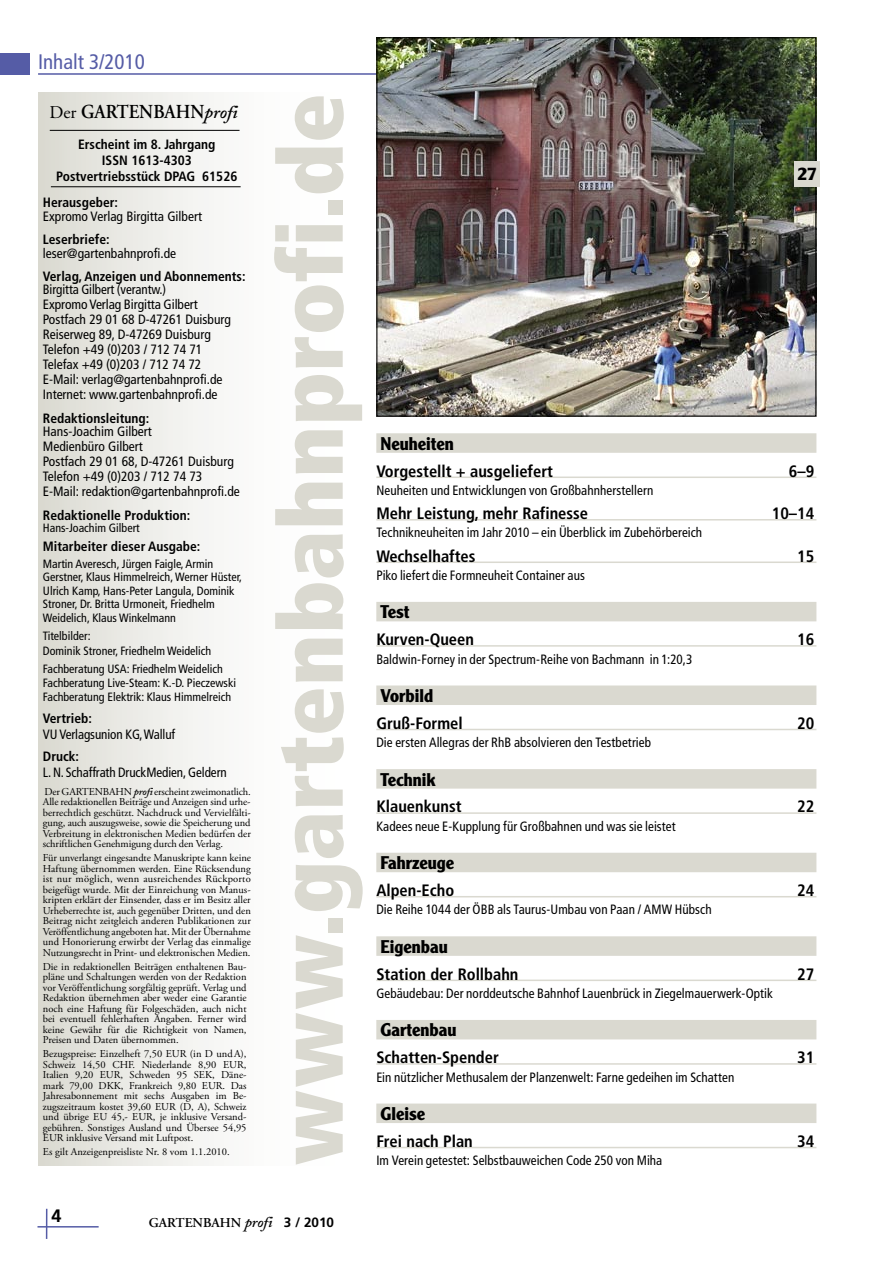
<style>
.page{position:relative;width:893px;height:1263px;background:#fff}
.page>*{position:absolute;margin:0;border:0;box-sizing:border-box;transform-origin:0 0}
.t1{font:900 condensed 90px "Frutiger LT";letter-spacing:.005em;color:#dad9d0}
.t2{font:condensed 21px "Frutiger LT";color:#555ca6}
.t3{font:600 19.8px "Adobe Garamond Pro";color:#000;scale:.91 1}
.t4{font:700 18px "Clearface Gothic LH";color:#000}
.t5{font:700 18px "Frutiger LT";color:#000}
.t6{font:700 condensed 16.5px "Frutiger LT";color:#000}
.t7{font:condensed 13.5px/15px "Frutiger LT";color:#000}
.t8{font:700 condensed 13.5px/16.2px "Frutiger LT";color:#000;text-align:center}
.t9{font:600 13.5px "Adobe Garamond Pro";color:#000}
.t10{font:condensed 12px/13.5px "Frutiger LT";color:#000}
.t11{font:10.5px/10.5px "Adobe Garamond Pro";color:#000;text-align:justify}
.s1{font-weight:400;font-size:18px}
.s2{font-family:"Adobe Caslon";font-style:italic;font-size:18px}
.s3{font-family:"Adobe Caslon";font-weight:600;font-style:italic}
.s4{font-family:"Adobe Caslon";font-style:italic;font-size:15px}
.s5{font-family:"Frutiger LT";font-weight:700}
</style>
<div class="page">
<hr style="left:38px;top:1226px;width:61px;height:1px;background:#555ca6">
<hr style="left:46px;top:1209px;width:1px;height:30px;background:#555ca6">
<div style="left:0;top:53px;width:29px;height:22px;background:#555ca6"></div>
<hr style="left:38px;top:73px;width:779px;height:2px;background:#555ca6">
<div style="left:38px;top:93px;width:323px;height:1072px;background:linear-gradient(to right,#deded7,#fff)"></div>
<div style="left:376px;top:433px;width:440px;height:20px;background:#dad9d0"></div>
<hr style="left:376px;top:476px;width:440px;height:2px;background:#dad9d0">
<hr style="left:376px;top:519px;width:440px;height:1px;background:#dad9d0">
<hr style="left:376px;top:561px;width:440px;height:2px;background:#dad9d0">
<div style="left:376px;top:602px;width:440px;height:19px;background:#dad9d0"></div>
<hr style="left:376px;top:645px;width:440px;height:2px;background:#dad9d0">
<div style="left:376px;top:685px;width:440px;height:20px;background:#dad9d0"></div>
<hr style="left:376px;top:729px;width:440px;height:1px;background:#dad9d0">
<div style="left:376px;top:769px;width:440px;height:20px;background:#dad9d0"></div>
<hr style="left:376px;top:812px;width:440px;height:2px;background:#dad9d0">
<div style="left:376px;top:853px;width:440px;height:19px;background:#dad9d0"></div>
<hr style="left:376px;top:896px;width:440px;height:1px;background:#dad9d0">
<div style="left:376px;top:936px;width:440px;height:20px;background:#dad9d0"></div>
<hr style="left:376px;top:979px;width:440px;height:2px;background:#dad9d0">
<div style="left:376px;top:1020px;width:440px;height:19px;background:#dad9d0"></div>
<hr style="left:376px;top:1063px;width:440px;height:2px;background:#dad9d0">
<div style="left:376px;top:1103px;width:440px;height:20px;background:#dad9d0"></div>
<hr style="left:376px;top:1147px;width:440px;height:1px;background:#dad9d0">
<hr style="left:50px;top:130px;width:190px;height:1px;background:#000">
<hr style="left:51px;top:186px;width:190px;height:1px;background:#000">
<img style="left:378px;top:39px;width:436px;height:376px">
<div style="left:795px;top:161px;width:25px;height:25px;background:#dad9d0"></div>
<h2 class="t2" style="left:38px;top:49px;width:108px">Inhalt 3/2010</h2>
<h3 class="t3" style="left:50px;top:101px;width:208px"><span class="s1">Der</span> GARTENBAHN<span class="s2">profi</span></h3>
<h1 class="t1" style="left:256px;top:1165px;width:1073px;rotate:-90deg">www.gartenbahnprofi.de</h1>
<p class="t8" style="left:56px;top:136px;width:183px">Erscheint im 8. Jahrgang<br>ISSN 1613-4303<br>Postvertriebsstück DPAG 61526</p>
<p class="t8" style="left:43px;top:195px;width:77px">Herausgeber:</p>
<p class="t7" style="left:43px;top:209px;width:161px">Expromo Verlag Birgitta Gilbert</p>
<p class="t8" style="left:43px;top:231px;width:68px">Leserbriefe:</p>
<p class="t7" style="left:43px;top:246px;width:135px">leser@gartenbahnprofi.de</p>
<p class="t8" style="left:43px;top:268px;width:204px">Verlag, Anzeigen und Abonnements:</p>
<p class="t7" style="left:43px;top:282px;width:190px">Birgitta Gilbert (verantw.)<br>Expromo Verlag Birgitta Gilbert<br>Postfach 29 01 68 D-47261 Duisburg<br>Reiserweg 89, D-47269 Duisburg<br>Telefon +49 (0)203 / 712 74 71<br>Telefax +49 (0)203 / 712 74 72<br>E-Mail: verlag@gartenbahnprofi.de<br>Internet: www.gartenbahnprofi.de</p>
<p class="t8" style="left:43px;top:410px;width:108px">Redaktionsleitung:</p>
<p class="t7" style="left:43px;top:424px;width:198px">Hans-Joachim Gilbert<br>Medienbüro Gilbert<br>Postfach 29 01 68, D-47261 Duisburg<br>Telefon +49 (0)203 / 712 74 73<br>E-Mail: redaktion@gartenbahnprofi.de</p>
<p class="t8" style="left:43px;top:507px;width:149px">Redaktionelle Produktion:</p>
<p class="t10" style="left:43px;top:522px;width:98px">Hans-Joachim Gilbert</p>
<p class="t8" style="left:43px;top:539px;width:159px">Mitarbeiter dieser Ausgabe:</p>
<p class="t10" style="left:43px;top:557px;width:201px">Martin Averesch, Jürgen Faigle, Armin Gerstner, Klaus Himmelreich, Werner Hüster, Ulrich Kamp, Hans-Peter Langula, Dominik Stroner, Dr. Britta Urmoneit, Friedhelm Weidelich, Klaus Winkelmann</p>
<p class="t10" style="left:43px;top:629px;width:170px;line-height:14.4px">Titelbilder:<br>Dominik Stroner, Friedhelm Weidelich</p>
<p class="t10" style="left:43px;top:662px;width:195px;line-height:14px">Fachberatung USA: Friedhelm Weidelich<br>Fachberatung Live-Steam: K.-D. Pieczewski<br>Fachberatung Elektrik: Klaus Himmelreich</p>
<p class="t8" style="left:43px;top:710px;width:51px">Vertrieb:</p>
<p class="t7" style="left:43px;top:727px;width:134px">VU Verlagsunion KG, Walluf</p>
<p class="t8" style="left:43px;top:748px;width:38px">Druck:</p>
<p class="t7" style="left:43px;top:765px;width:185px">L. N. Schaffrath DruckMedien, Geldern</p>
<p class="t11" style="left:43px;top:787px;width:210px">Der GARTENBAHN <span class="s3">profi</span> erscheint zweimonatlich.<br>Alle redaktionellen Beiträge und Anzeigen sind urhe&shy;berrechtlich geschützt. Nachdruck und Vervielfälti&shy;gung, auch auszugsweise, sowie die Speicherung und Verbreitung in elektronischen Medien bedürfen der schriftlichen Genehmigung durch den Verlag.</p>
<p class="t11" style="left:43px;top:853px;width:210px">Für unverlangt eingesandte Manuskripte kann keine Haftung übernommen werden. Eine Rücksendung ist nur möglich, wenn ausreichendes Rückporto beigefügt wurde. Mit der Einreichung von Manus&shy;kripten erklärt der Einsender, dass er im Besitz aller Urheberrechte ist, auch gegenüber Dritten, und den Beitrag nicht zeitgleich anderen Publikationen zur Veröffentlichung angeboten hat. Mit der Übernahme und Honorierung erwirbt der Verlag das einmalige Nutzungsrecht in Print- und elektronischen Medien.</p>
<p class="t11" style="left:43px;top:962px;width:205px">Die in redaktionellen Beiträgen enthaltenen Bau&shy;pläne und Schaltungen werden von der Redaktion vor Veröffentlichung sorgfältig geprüft. Verlag und Redaktion übernehmen aber weder eine Garantie noch eine Haftung für Folgeschäden, auch nicht bei eventuell fehlerhaften Angaben. Ferner wird keine Gewähr für die Richtigkeit von Namen, Preisen und Daten übernommen.</p>
<p class="t11" style="left:43px;top:1049px;width:205px">Bezugspreise: Einzelheft 7,50 EUR (in D undA), Schweiz 14,50 CHF. Niederlande 8,90 EUR, Italien 9,20 EUR, Schweden 95 SEK, Däne&shy;mark 79,00 DKK, Frankreich 9,80 EUR. Das Jahresabonnement mit sechs Ausgaben im Be&shy;zugszeitraum kostet 39,60 EUR (D, A), Schweiz und übrige EU 45,- EUR, je inklusive Versand&shy;gebühren. Sonstiges Ausland und Übersee 54,95<br>EUR inklusive Versand mit Luftpost.</p>
<p class="t11" style="left:43px;top:1147px;width:188px">Es gilt Anzeigenpreisliste Nr. 8 vom 1.1.2010.</p>
<h3 class="t4" style="left:798px;top:163px;width:21px">27</h3>
<h3 class="t4" style="left:381px;top:433px;width:75px">Neuheiten</h3>
<h3 class="t6" style="left:376px;top:461px;width:178px">Vorgestellt + ausgeliefert</h3>
<h3 class="t6" style="left:789px;top:461px;width:27px">6–9</h3>
<p class="t7" style="left:376px;top:483px;width:279px">Neuheiten und Entwicklungen von Großbahnherstellern</p>
<h3 class="t6" style="left:376px;top:503px;width:213px">Mehr Leistung, mehr Rafinesse</h3>
<h3 class="t6" style="left:772px;top:503px;width:44px">10–14</h3>
<p class="t7" style="left:376px;top:525px;width:327px">Technikneuheiten im Jahr 2010 – ein Überblick im Zubehörbereich</p>
<h3 class="t6" style="left:376px;top:546px;width:101px">Wechselhaftes</h3>
<h3 class="t6" style="left:797px;top:546px;width:19px">15</h3>
<p class="t7" style="left:376px;top:568px;width:210px">Piko liefert die Formneuheit Container aus</p>
<h3 class="t4" style="left:381px;top:601px;width:30px">Test</h3>
<h3 class="t6" style="left:376px;top:630px;width:99px">Kurven-Queen</h3>
<h3 class="t6" style="left:797px;top:630px;width:19px">16</h3>
<p class="t7" style="left:376px;top:651px;width:318px">Baldwin-Forney in der Spectrum-Reihe von Bachmann in 1:20,3</p>
<h3 class="t4" style="left:381px;top:685px;width:54px">Vorbild</h3>
<h3 class="t6" style="left:376px;top:713px;width:88px">Gruß-Formel</h3>
<h3 class="t6" style="left:797px;top:713px;width:19px">20</h3>
<p class="t7" style="left:376px;top:735px;width:276px">Die ersten Allegras der RhB absolvieren den Testbetrieb</p>
<h3 class="t4" style="left:381px;top:769px;width:56px">Technik</h3>
<h3 class="t6" style="left:376px;top:797px;width:87px">Klauenkunst</h3>
<h3 class="t6" style="left:797px;top:797px;width:19px">22</h3>
<p class="t7" style="left:376px;top:819px;width:301px">Kadees neue E-Kupplung für Großbahnen und was sie leistet</p>
<h3 class="t4" style="left:381px;top:852px;width:75px">Fahrzeuge</h3>
<h3 class="t6" style="left:376px;top:880px;width:79px">Alpen-Echo</h3>
<h3 class="t6" style="left:797px;top:880px;width:19px">24</h3>
<p class="t7" style="left:376px;top:902px;width:337px">Die Reihe 1044 der ÖBB als Taurus-Umbau von Paan / AMW Hübsch</p>
<h3 class="t4" style="left:381px;top:936px;width:69px">Eigenbau</h3>
<h3 class="t6" style="left:376px;top:964px;width:144px">Station der Rollbahn</h3>
<h3 class="t6" style="left:797px;top:964px;width:19px">27</h3>
<p class="t7" style="left:376px;top:986px;width:398px">Gebäudebau: Der norddeutsche Bahnhof Lauenbrück in Ziegelmauerwerk-Optik</p>
<h3 class="t4" style="left:381px;top:1019px;width:77px">Gartenbau</h3>
<h3 class="t6" style="left:376px;top:1048px;width:124px">Schatten-Spender</h3>
<h3 class="t6" style="left:797px;top:1048px;width:19px">31</h3>
<p class="t7" style="left:376px;top:1069px;width:359px">Ein nützlicher Methusalem der Planzenwelt: Farne gedeihen im Schatten</p>
<h3 class="t4" style="left:381px;top:1103px;width:46px">Gleise</h3>
<h3 class="t6" style="left:376px;top:1131px;width:98px">Frei nach Plan</h3>
<h3 class="t6" style="left:797px;top:1131px;width:19px">34</h3>
<p class="t7" style="left:376px;top:1153px;width:287px">Im Verein getestet: Selbstbauweichen Code 250 von Miha</p>
<h3 class="t5" style="left:51px;top:1205px;width:12px">4</h3>
<p class="t9" style="left:149px;top:1214px;width:187px">GARTENBAHN <span class="s4">profi</span> <span class="s5">3 / 2010</span></p>
</div>
